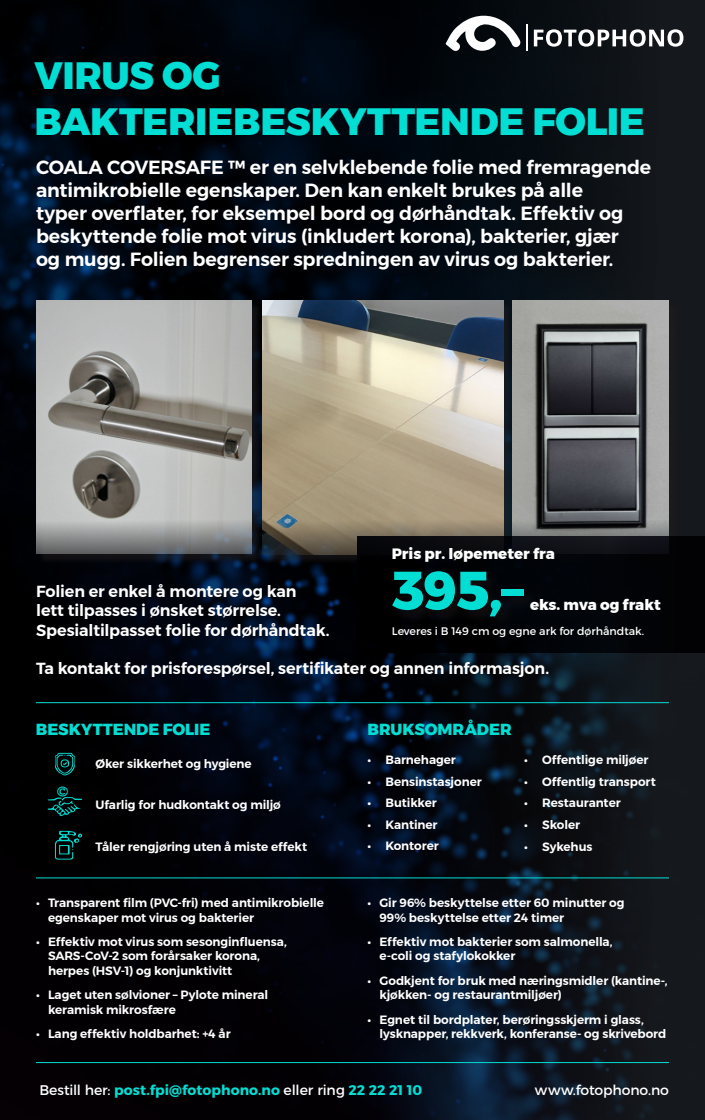
<style>
.page{position:relative;width:705px;height:1120px;background:#fff}
.page>*{position:absolute;margin:0;border:0;box-sizing:border-box;transform-origin:0 0}
.t1{font:800 54px "Montserrat";color:#02ded3}
.t2{font:800 38px/45.6px "Montserrat";letter-spacing:-.005em;color:#02ded3}
.t3{font:600 19px/22.8px "Montserrat";letter-spacing:-.01em;color:#fff}
.t4{font:16.7px "Courier";color:#02ded3;scale:1.11 1}
.t5{font:600 16px/19.2px "Montserrat";letter-spacing:-.005em;color:#fff}
.t6{font:800 16px "Montserrat";color:#02ded3}
.t7{font:800 15px "Montserrat";color:#fff}
.t8{font:700 14px "Montserrat";color:#02ded3}
.t9{font:14px "Montserrat";letter-spacing:-.005em;color:#fff}
.t10{font:600 12px/14.4px "Montserrat";letter-spacing:-.005em;color:#fff}
.t11{font:11px "Montserrat";color:#fff}
.s1{font-weight:400;color:#fff}
</style>
<div class="page">
<img style="left:0;top:0;width:705px;height:1120px">
<svg style="left:446px;top:15px;width:76px;height:39px"></svg>
<hr style="left:526px;top:24px;width:2px;height:27px;background:#fff">
<svg style="left:534px;top:29px;width:149px;height:18px"></svg>
<svg style="left:55px;top:753px;width:20px;height:23px"></svg>
<svg style="left:48px;top:797px;width:34px;height:19px"></svg>
<svg style="left:55px;top:831px;width:27px;height:29px"></svg>
<hr style="left:36px;top:1062px;width:633px;height:1px;background:#02ded3">
<hr style="left:36px;top:702px;width:633px;height:1px;background:#02ded3">
<hr style="left:36px;top:877px;width:633px;height:1px;background:#02ded3">
<div style="left:264px;top:301px;width:250px;height:264px;background:#231f20;opacity:.5"></div>
<img style="left:262px;top:300px;width:241px;height:254px">
<div style="left:37px;top:301px;width:225px;height:264px;background:#231f20;opacity:.5"></div>
<img style="left:36px;top:300px;width:215px;height:254px">
<div style="left:513px;top:301px;width:167px;height:264px;background:#1a1a1e"></div>
<img style="left:512px;top:300px;width:157px;height:236px">
<div style="left:357px;top:536px;width:348px;height:117px;background:linear-gradient(to bottom,#07080d,#000003)"></div>
<div style="left:390px;top:568px;width:149px;height:64px;background:#030509"></div>
<h2 class="t2" style="left:34px;top:53px;width:612px">VIRUS OG<br>BAKTERIEBESKYTTENDE FOLIE</h2>
<p class="t3" style="left:36px;top:156px;width:617px">COALA COVERSAFE ™ er en selvklebende folie med fremragende antimikrobielle egenskaper. Den kan enkelt brukes på alle<br>typer overflater, for eksempel bord og dørhåndtak. Effektiv og beskyttende folie mot virus (inkludert korona), bakterier, gjær<br>og mugg. Folien begrenser spredningen av virus og bakterier.</p>
<p class="t7" style="left:392px;top:542px;width:165px">Pris pr. løpemeter fra</p>
<h1 class="t1" style="left:392px;top:547px;width:133px">395,–</h1>
<h3 class="t5" style="left:36px;top:582px;width:295px">Folien er enkel å montere og kan<br>lett tilpasses i ønsket størrelse.<br>Spesialtilpasset folie for dørhåndtak.</h3>
<h3 class="t5" style="left:36px;top:659px;width:514px">Ta kontakt for prisforespørsel, sertifikater og annen informasjon.</h3>
<p class="t7" style="left:530px;top:592px;width:132px">eks. mva og frakt</p>
<p class="t11" style="left:392px;top:625px;width:254px">Leveres i B 149 cm og egne ark for dørhåndtak.</p>
<h3 class="t6" style="left:36px;top:717px;width:176px">BESKYTTENDE FOLIE</h3>
<h3 class="t6" style="left:367px;top:717px;width:146px">BRUKSOMRÅDER</h3>
<p class="t10" style="left:368px;top:753px;width:90px">• Barnehager</p>
<p class="t10" style="left:368px;top:775px;width:116px">• Bensinstasjoner</p>
<p class="t10" style="left:368px;top:796px;width:71px">• Butikker</p>
<p class="t10" style="left:368px;top:818px;width:72px">• Kantiner</p>
<p class="t10" style="left:368px;top:839px;width:73px">• Kontorer</p>
<p class="t10" style="left:96px;top:756px;width:158px">Øker sikkerhet og hygiene</p>
<p class="t10" style="left:96px;top:798px;width:187px">Ufarlig for hudkontakt og miljø</p>
<p class="t10" style="left:96px;top:839px;width:213px">Tåler rengjøring uten å miste effekt</p>
<h3 class="t4" style="left:57px;top:778px;width:11px">©</h3>
<p class="t10" style="left:524px;top:753px;width:126px">• Offentlige miljøer</p>
<p class="t10" style="left:524px;top:775px;width:133px">• Offentlig transport</p>
<p class="t10" style="left:524px;top:796px;width:98px">• Restauranter</p>
<p class="t10" style="left:524px;top:818px;width:57px">• Skoler</p>
<p class="t10" style="left:524px;top:839px;width:70px">• Sykehus</p>
<p class="t10" style="left:48px;top:896px;width:278px;text-indent:-12px">• Transparent film (PVC-fri) med antimikrobielle egenskaper mot virus og bakterier</p>
<p class="t10" style="left:48px;top:935px;width:240px;text-indent:-12px">• Effektiv mot virus som sesonginfluensa,<br>SARS-CoV-2 som forårsaker korona, herpes (HSV-1) og konjunktivitt</p>
<p class="t10" style="left:48px;top:988px;width:222px;text-indent:-12px">• Laget uten sølvioner – Pylote mineral keramisk mikrosfære</p>
<p class="t10" style="left:36px;top:1027px;width:196px">• Lang effektiv holdbarhet: +4 år</p>
<p class="t10" style="left:380px;top:896px;width:247px;text-indent:-12px">• Gir 96% beskyttelse etter 60 minutter og<br>99% beskyttelse etter 24 timer</p>
<p class="t10" style="left:380px;top:935px;width:235px;text-indent:-12px">• Effektiv mot bakterier som salmonella, e-coli og stafylokokker</p>
<p class="t10" style="left:380px;top:973px;width:290px;text-indent:-12px">• Godkjent for bruk med næringsmidler (kantine-, kjøkken- og restaurantmiljøer)</p>
<p class="t10" style="left:380px;top:1012px;width:289px;text-indent:-12px">• Egnet til bordplater, berøringsskjerm i glass, lysknapper, rekkverk, konferanse- og skrivebord</p>
<p class="t8" style="left:40px;top:1082px;width:384px"><span class="s1">Bestill her:</span> post.fpi@fotophono.no <span class="s1">eller ring</span> 22 22 21 10</p>
<p class="t9" style="left:535px;top:1082px;width:136px">www.fotophono.no</p>
</div>
